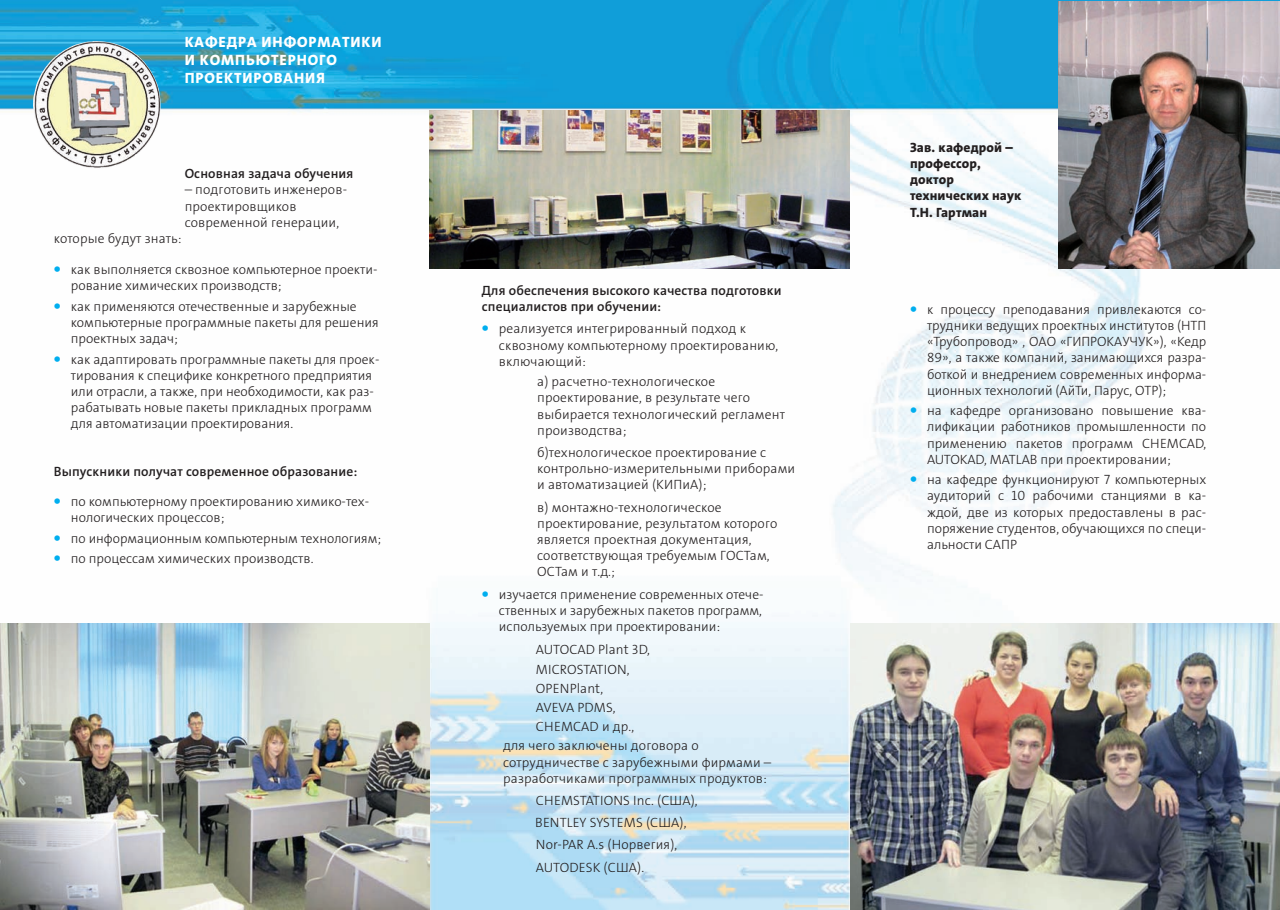
<style>
.page{position:relative;width:1280px;height:910px;background:#fff}
.page>*{position:absolute;margin:0;border:0;box-sizing:border-box;transform-origin:0 0}
.t1{font:15px/18px "The Sans OT 8 XB";letter-spacing:.06em;color:#fff}
.Spisok{font:13.5px/16.2px "The Sans OT 3 L";color:#231f20}
.txt{font:13.5px/16.2px "The Sans OT 3 L";letter-spacing:.01em;color:#231f20}
.txt-2{font:13.5px/16.2px "The Sans OT 6 SB";letter-spacing:.01em;color:#231f20}
.txt-3{font:13.5px "The Sans OT 8 XB";letter-spacing:.01em;color:#231f20}
.s1{font-family:"The Sans OT 8 XB";font-size:16.5px;color:#00aeef}
</style>
<div class="page">
<img style="left:0;top:0;width:1280px;height:910px">
<img style="left:0;top:624px;width:429px;height:286px">
<img style="left:850px;top:624px;width:430px;height:286px">
<img style="left:32px;top:41px;width:130px;height:128px">
<img style="left:1058px;top:1px;width:222px;height:268px">
<img style="left:429px;top:110px;width:421px;height:159px">
<p class="t1" style="left:185px;top:33px;width:198px">КАФЕДРА ИНФОРМАТИКИ</p>
<p class="t1" style="left:185px;top:51px;width:154px">И КОМПЬЮТЕРНОГО<br>ПРОЕКТИРОВАНИЯ</p>
<p class="txt-2" style="left:185px;top:166px;width:170px">Основная задача обучения</p>
<p class="txt" style="left:185px;top:182px;width:164px">– подготовить инженеров&shy;проектировщиков современной генерации,</p>
<p class="txt" style="left:54px;top:230px;width:129px">которые будут знать:</p>
<p class="Spisok" style="left:71px;top:262px;width:308px;text-indent:-17px"><span class="s1">•</span> как выполняется сквозное компьютерное проекти&shy;рование химических производств;</p>
<p class="Spisok" style="left:71px;top:298px;width:309px;text-indent:-17px"><span class="s1">•</span> как применяются отечественные и зарубежные компьютерные программные пакеты для решения проектных задач;</p>
<p class="Spisok" style="left:71px;top:351px;width:310px;text-indent:-17px"><span class="s1">•</span> как адаптировать программные пакеты для проек&shy;тирования к специфике конкретного предприятия или отрасли, а также, при необходимости, как раз&shy;рабатывать новые пакеты прикладных программ для автоматизации проектирования.</p>
<p class="txt-2" style="left:54px;top:463px;width:305px">Выпускники получат современное образование:</p>
<p class="Spisok" style="left:71px;top:493px;width:300px;text-indent:-17px"><span class="s1">•</span> по компьютерному проектированию химико-тех&shy;нологических процессов;</p>
<p class="Spisok" style="left:54px;top:530px;width:329px"><span class="s1">•</span> по информационным компьютерным технологиям;</p>
<p class="Spisok" style="left:54px;top:550px;width:261px"><span class="s1">•</span> по процессам химических производств.</p>
<p class="txt-2" style="left:482px;top:282px;width:301px">Для обеспечения высокого качества подготовки специалистов при обучении:</p>
<p class="Spisok" style="left:499px;top:321px;width:281px;text-indent:-17px"><span class="s1">•</span> реализуется интегрированный подход к сквозному компьютерному проектированию, включающий:</p>
<p class="txt" style="left:537px;top:374px;width:249px">а) расчетно-технологическое проектирование, в результате чего выбирается технологический регламент производства;</p>
<p class="txt" style="left:537px;top:444px;width:259px">б)технологическое проектирование с контрольно-измерительными приборами и автоматизацией (КИПиА);</p>
<p class="txt" style="left:537px;top:499px;width:242px">в) монтажно-технологическое проектирование, результатом которого является проектная документация, соответствующая требуемым ГОСТам,<br>ОСТам и т.д.;</p>
<p class="Spisok" style="left:499px;top:586px;width:266px;text-align:justify;text-indent:-17px"><span class="s1">•</span> изучается применение современных отече&shy;ственных и зарубежных пакетов программ, используемых при проектировании:</p>
<p class="txt" style="left:536px;top:642px;width:116px">AUTOCAD Plant 3D,</p>
<p class="txt" style="left:536px;top:661px;width:95px">MICROSTATION,</p>
<p class="txt" style="left:536px;top:680px;width:69px">OPENPlant,</p>
<p class="txt" style="left:536px;top:699px;width:81px">AVEVA PDMS,</p>
<p class="txt" style="left:536px;top:719px;width:100px">CHEMCAD и др.,</p>
<p class="txt" style="left:503px;top:738px;width:270px">для чего заключены договора о сотрудничестве с зарубежными фирмами – разработчиками программных продуктов:</p>
<p class="txt" style="left:535px;top:789px;width:164px;line-height:22.2px">CHEMSTATIONS Inc. (США),<br>BENTLEY SYSTEMS (США),</p>
<p class="txt" style="left:536px;top:837px;width:143px">Nor-PAR A.s (Норвегия),</p>
<p class="txt" style="left:536px;top:859px;width:110px">AUTODESK (США).</p>
<p class="txt-3" style="left:910px;top:138px;width:104px">Зав. кафедрой –</p>
<p class="txt-3" style="left:910px;top:155px;width:72px">профессор,</p>
<p class="txt-3" style="left:910px;top:171px;width:45px">доктор</p>
<p class="txt-3" style="left:910px;top:187px;width:113px">технических наук</p>
<p class="txt-3" style="left:910px;top:203px;width:79px">Т.Н. Гартман</p>
<p class="Spisok" style="left:927px;top:301px;width:281px;text-align:justify;text-indent:-17px"><span class="s1">•</span> к процессу преподавания привлекаются со&shy;трудники ведущих проектных институтов (НТП «Трубопровод» , ОАО «ГИПРОКАУЧУК»), «Кедр 89», а также компаний, занимающихся разра&shy;боткой и внедрением современных информа&shy;ционных технологий (АйТи, Парус, ОТР);</p>
<p class="Spisok" style="left:927px;top:403px;width:281px;text-align:justify;text-indent:-17px"><span class="s1">•</span> на кафедре организовано повышение ква&shy;лификации работников промышленности по применению пакетов программ CHEMCAD, AUTOKAD, MATLAB при проектировании;</p>
<p class="Spisok" style="left:927px;top:472px;width:281px;text-align:justify;text-indent:-17px"><span class="s1">•</span> на кафедре функционируют 7 компьютерных аудиторий с 10 рабочими станциями в ка&shy;ждой, две из которых предоставлены в рас&shy;поряжение студентов, обучающихся по специ&shy;альности САПР</p>
</div>
